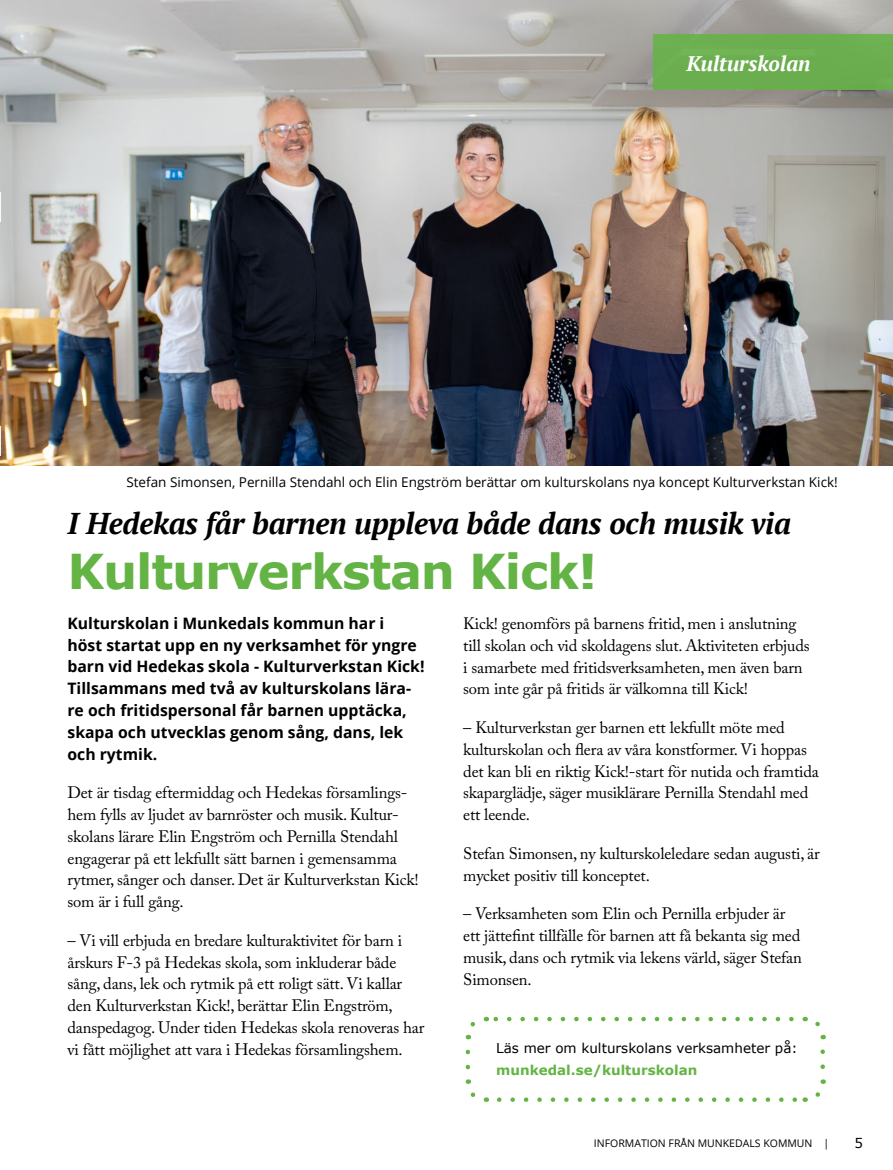
<style>
.page{position:relative;width:893px;height:1170px;background:#fff}
.page>*{position:absolute;margin:0;border:0;box-sizing:border-box;transform-origin:0 0}
.t1{font:700 48px "Verdana";letter-spacing:-.025em;color:#64b445}
.t2{font:italic 700 30px "PT Serif";letter-spacing:-.01em;color:#000}
.t3{font:italic 700 21px "PT Serif";color:#fff}
.Brödtext_caslon_11_p{font:16.5px/21.8px "Adobe Caslon Pro";letter-spacing:-.01em;color:#000}
.Ingress{font:700 15.75px/21.8px "Open Sans";color:#000}
.Bildtext{font:13.5px "Open Sans";color:#000}
.Verdana_brödtext{font:13.5px/22.5px "Verdana";color:#000}
.t4{font:10.5px "Open Sans";color:#000}
.s1{font-weight:700;color:#64b445}
</style>
<div class="page">
<img style="left:0;top:0;width:893px;height:465px">
<div style="left:653px;top:34px;width:240px;height:55px;background:#6bae4f"></div>
<svg style="left:499px;top:1097px;width:298px;height:4px"></svg>
<svg style="left:486px;top:1016px;width:305px;height:5px"></svg>
<svg style="left:465px;top:1022px;width:10px;height:17px"></svg>
<svg style="left:466px;top:1051px;width:21px;height:51px"></svg>
<svg style="left:805px;top:1079px;width:21px;height:22px"></svg>
<svg style="left:805px;top:1016px;width:20px;height:50px"></svg>
<svg style="left:0;top:426px;width:1px;height:29px"></svg>
<hr style="left:0;top:192px;width:1px;height:30px;background:#fff">
<p class="t3" style="left:686px;top:49px;width:126px">Kulturskolan</p>
<p class="Bildtext" style="left:126px;top:472px;width:713px">Stefan Simonsen, Pernilla Stendahl och Elin Engström berättar om kulturskolans nya koncept Kulturverkstan Kick!</p>
<p class="t2" style="left:68px;top:503px;width:725px">I Hedekas får barnen uppleva både dans och musik via</p>
<p class="t1" style="left:68px;top:537px;width:531px">Kulturverkstan Kick!</p>
<p class="Ingress" style="left:68px;top:612px;width:359px">Kulturskolan i Munkedals kommun har i<br>höst startat upp en ny verksamhet för yngre barn vid Hedekas skola - Kulturverkstan Kick!<br>Tillsammans med två av kulturskolans lära&shy;re och fritidspersonal får barnen upptäcka, skapa och utvecklas genom sång, dans, lek och rytmik.</p>
<p class="Brödtext_caslon_11_p" style="left:68px;top:781px;width:353px">Det är tisdag eftermiddag och Hedekas församlings&shy;hem fylls av ljudet av barnröster och musik. Kultur&shy;skolans lärare Elin Engström och Pernilla Stendahl engagerar på ett lekfullt sätt barnen i gemensamma rytmer, sånger och danser. Det är Kulturverkstan Kick! som är i full gång.</p>
<p class="Brödtext_caslon_11_p" style="left:68px;top:929px;width:358px">– Vi vill erbjuda en bredare kulturaktivitet för barn i årskurs F-3 på Hedekas skola, som inkluderar både sång, dans, lek och rytmik på ett roligt sätt. Vi kallar den Kulturverkstan Kick!, berättar Elin Engström, danspedagog. Under tiden Hedekas skola renoveras har vi fått möjlighet att vara i Hedekas församlingshem.</p>
<p class="Brödtext_caslon_11_p" style="left:463px;top:612px;width:348px">Kick! genomförs på barnens fritid, men i anslutning till skolan och vid skoldagens slut. Aktiviteten erbjuds i samarbete med fritidsverksamheten, men även barn som inte går på fritids är välkomna till Kick!</p>
<p class="Brödtext_caslon_11_p" style="left:463px;top:716px;width:357px">– Kulturverkstan ger barnen ett lekfullt möte med kulturskolan och flera av våra konstformer. Vi hoppas det kan bli en riktig Kick!-start för nutida och framtida skaparglädje, säger musiklärare Pernilla Stendahl med ett leende.</p>
<p class="Brödtext_caslon_11_p" style="left:463px;top:842px;width:358px">Stefan Simonsen, ny kulturskoleledare sedan augusti, är mycket positiv till konceptet.</p>
<p class="Brödtext_caslon_11_p" style="left:463px;top:902px;width:340px">– Verksamheten som Elin och Pernilla erbjuder är ett jättefint tillfälle för barnen att få bekanta sig med musik, dans och rytmik via lekens värld, säger Stefan Simonsen.</p>
<p class="Verdana_brödtext" style="left:496px;top:1036px;width:303px">Läs mer om kulturskolans verksamheter på: <span class="s1">munkedal.se/kulturskolan</span></p>
<p class="t4" style="left:594px;top:1135px;width:237px">INFORMATION FRÅN MUNKEDALS KOMMUN |</p>
<p class="Verdana_brödtext" style="left:855px;top:1131px;width:10px">5</p>
</div>
